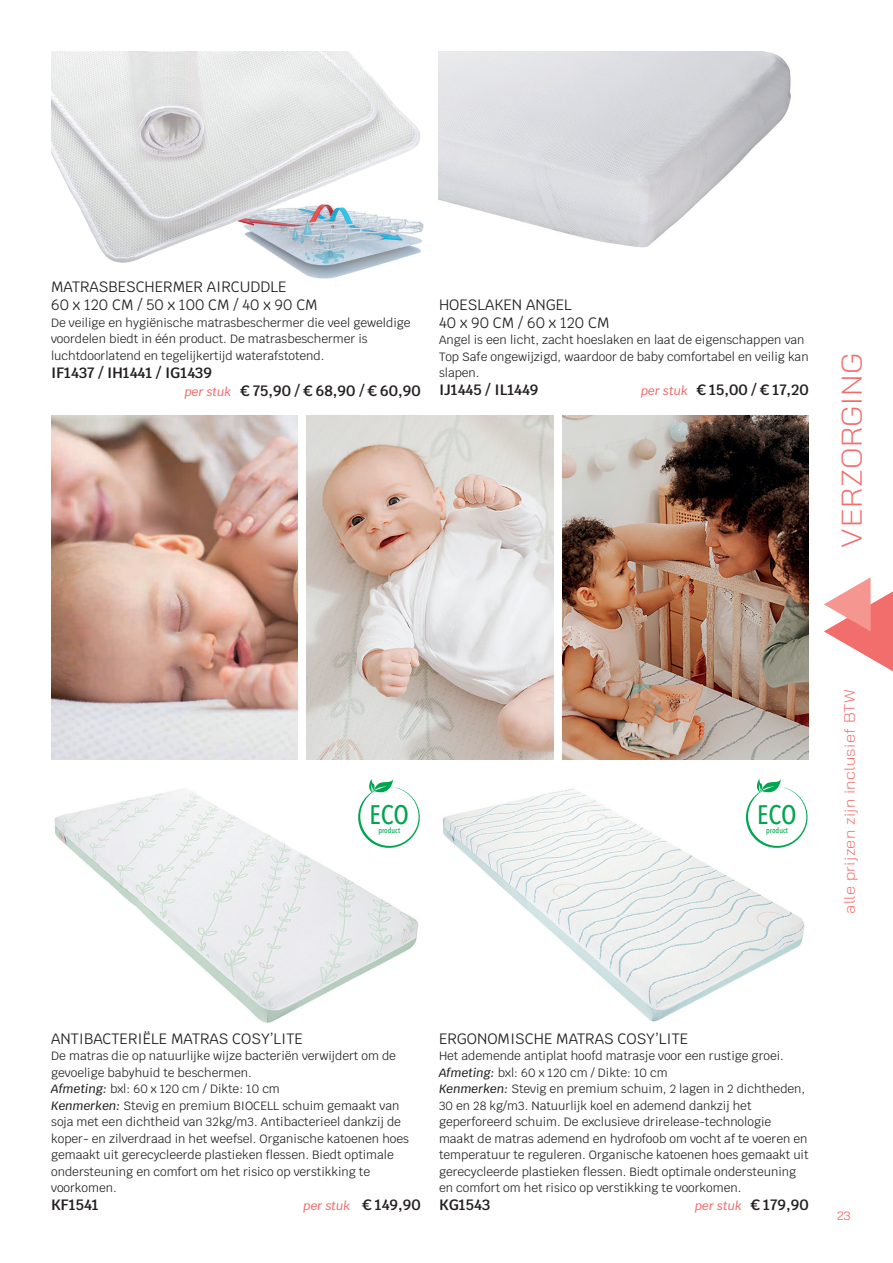
<style>
.page{position:relative;width:893px;height:1263px;background:#fff}
.page>*{position:absolute;margin:0;border:0;box-sizing:border-box;transform-origin:0 0}
.t1{font:300 28.5px "Bai Jamjuree";letter-spacing:.02em;color:#f26e6d;scale:1.1 1}
.t2{font:500 26.7px "Avenir Next Condensed";letter-spacing:-.005em;color:#00a54f}
.t3{font:15px "Krub";color:#231f20}
.t4{font:600 15px "Krub";color:#231f20}
.t5{font:300 15px "Bai Jamjuree";letter-spacing:.02em;color:#f26e6d;scale:1.1 1}
.t6{font:12px/16.5px "Krub";color:#231f20}
.t7{font:italic 500 12px "Krub";color:#f26e6d}
.t8{font:12px "Bai Jamjuree";color:#f26e6d}
.t9{font:500 7.8px "Avenir Next Condensed";color:#00a54f}
.s1{font-weight:500;font-style:italic;font-size:12px;color:#f26e6d}
.s2{font-weight:500;font-style:italic}
.s3{font-weight:600;font-style:normal;font-size:15px;color:#231f20}
</style>
<div class="page">
<svg style="left:824px;top:577px;width:69px;height:94px"></svg>
<img style="left:295px;top:268px;width:73px;height:11px">
<img style="left:51px;top:415px;width:247px;height:345px">
<img style="left:51px;top:51px;width:373px;height:217px">
<img style="left:439px;top:51px;width:352px;height:197px">
<img style="left:54px;top:789px;width:365px;height:234px">
<img style="left:443px;top:788px;width:362px;height:234px">
<img style="left:307px;top:415px;width:246px;height:345px">
<img style="left:562px;top:415px;width:247px;height:345px">
<svg style="left:739px;top:780px;width:69px;height:70px"></svg>
<svg style="left:351px;top:780px;width:69px;height:70px"></svg>
<p class="t3" style="left:51px;top:274px;width:237px">MATRASBESCHERMER AIRCUDDLE</p>
<p class="t3" style="left:51px;top:292px;width:268px">60 x 120 CM / 50 x 100 CM / 40 x 90 CM</p>
<p class="t6" style="left:51px;top:314px;width:361px">De veilige en hygiënische matrasbeschermer die veel geweldige voordelen biedt in één product. De matrasbeschermer is luchtdoorlatend en tegelijkertijd waterafstotend.</p>
<p class="t4" style="left:51px;top:364px;width:162px">IF1437 / IH1441 / IG1439</p>
<p class="t4" style="left:185px;top:382px;width:238px"><span class="s1">per stuk</span> € 75,90 / € 68,90 / € 60,90</p>
<p class="t3" style="left:439px;top:292px;width:134px">HOESLAKEN ANGEL</p>
<p class="t3" style="left:439px;top:310px;width:172px">40 x 90 CM / 60 x 120 CM</p>
<p class="t6" style="left:439px;top:332px;width:371px">Angel is een licht, zacht hoeslaken en laat de eigenschappen van<br>Top Safe ongewijzigd, waardoor de baby comfortabel en veilig kan slapen.</p>
<p class="t4" style="left:439px;top:381px;width:101px">IJ1445 / IL1449</p>
<p class="t4" style="left:641px;top:381px;width:169px"><span class="s1">per stuk</span> € 15,00 / € 17,20</p>
<h1 class="t1" style="left:828px;top:547px;width:178px;rotate:-90deg">VERZORGING</h1>
<p class="t2" style="left:369px;top:798px;width:41px">ECO</p>
<p class="t9" style="left:378px;top:826px;width:23px">product</p>
<p class="t2" style="left:757px;top:798px;width:41px">ECO</p>
<p class="t9" style="left:766px;top:826px;width:23px">product</p>
<p class="t5" style="left:837px;top:914px;width:206px;rotate:-90deg">alle prijzen zijn inclusief BTW</p>
<p class="t3" style="left:51px;top:1026px;width:253px">ANTIBACTERIËLE MATRAS COSY’LITE</p>
<p class="t6" style="left:51px;top:1048px;width:346px">De matras die op natuurlijke wijze bacteriën verwijdert om de gevoelige babyhuid te beschermen.</p>
<p class="t6" style="left:51px;top:1081px;width:230px"><span class="s2">Afmeting:</span> bxl: 60 x 120 cm / Dikte: 10 cm</p>
<p class="t6" style="left:51px;top:1097px;width:359px"><span class="s2">Kenmerken:</span> Stevig en premium BIOCELL schuim gemaakt van soja met een dichtheid van 32kg/m3. Antibacterieel dankzij de koper- en zilverdraad in het weefsel. Organische katoenen hoes gemaakt uit gerecycleerde plastieken flessen. Biedt optimale ondersteuning en comfort om het risico op verstikking te voorkomen.</p>
<p class="t4" style="left:51px;top:1196px;width:49px">KF1541</p>
<p class="t7" style="left:304px;top:1199px;width:119px">per stuk <span class="s3">€ 149,90</span></p>
<p class="t3" style="left:439px;top:1026px;width:251px">ERGONOMISCHE MATRAS COSY’LITE</p>
<p class="t6" style="left:439px;top:1048px;width:346px">Het ademende antiplat hoofd matrasje voor een rustige groei.</p>
<p class="t6" style="left:439px;top:1064px;width:230px"><span class="s2">Afmeting:</span> bxl: 60 x 120 cm / Dikte: 10 cm</p>
<p class="t6" style="left:439px;top:1081px;width:371px"><span class="s2">Kenmerken:</span> Stevig en premium schuim, 2 lagen in 2 dichtheden, 30 en 28 kg/m3. Natuurlijk koel en ademend dankzij het geperforeerd schuim. De exclusieve drirelease-technologie maakt de matras ademend en hydrofoob om vocht af te voeren en temperatuur te reguleren. Organische katoenen hoes gemaakt uit gerecycleerde plastieken flessen. Biedt optimale ondersteuning en comfort om het risico op verstikking te voorkomen.</p>
<p class="t4" style="left:439px;top:1196px;width:53px">KG1543</p>
<p class="t7" style="left:695px;top:1199px;width:115px">per stuk <span class="s3">€ 179,90</span></p>
<p class="t8" style="left:837px;top:1205px;width:15px">23</p>
</div>
